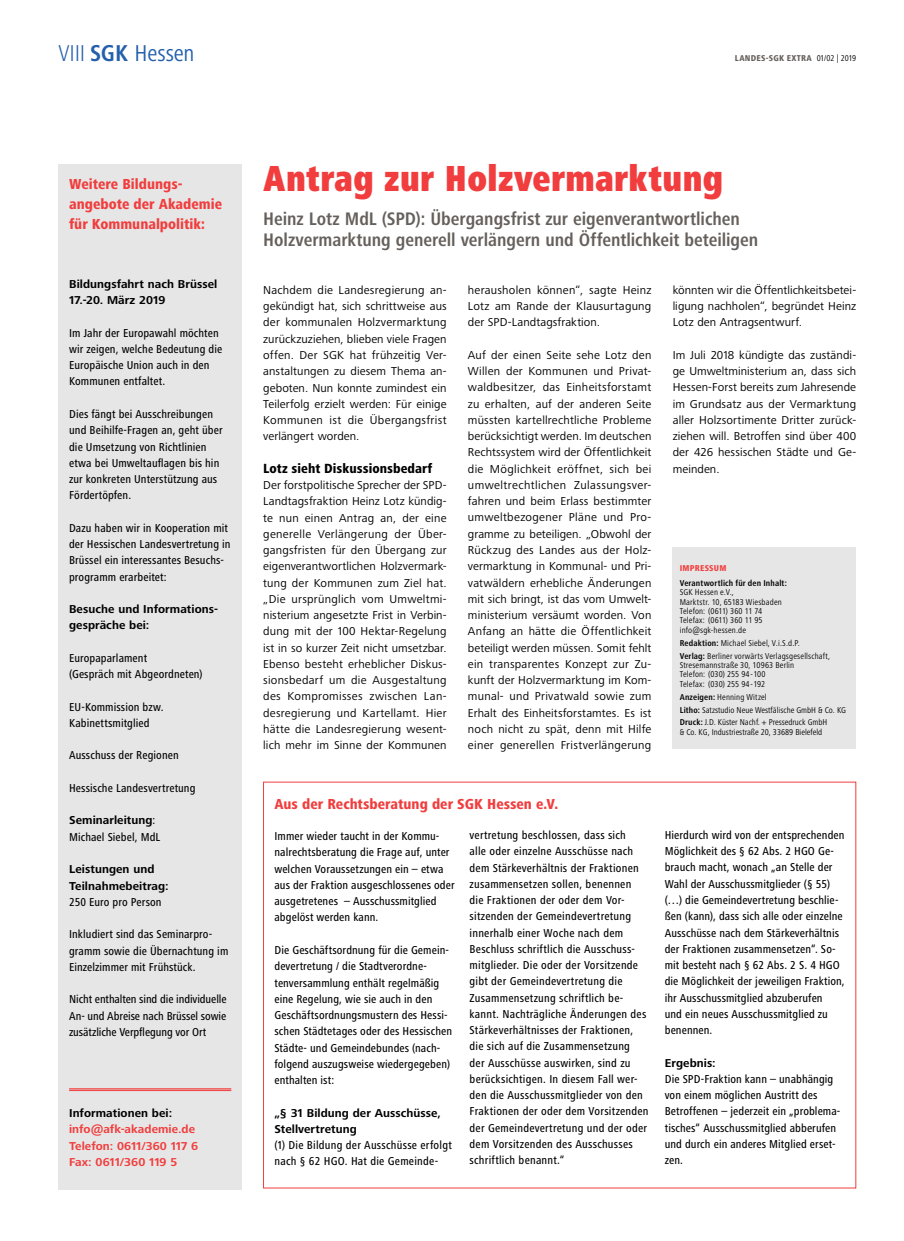
<style>
.page{position:relative;width:904px;height:1241px;background:#fff}
.page>*{position:absolute;margin:0;border:0;box-sizing:border-box;transform-origin:0 0}
.t1{font:900 condensed 37.5px "Frutiger Next Pro";letter-spacing:.01em;color:#f13d3d;scale:.92 1}
.t2{font:condensed 23.75px "Frutiger Next Pro";color:#245fac}
.t3{font:700 condensed 18.75px/21.2px "Frutiger Next Pro";letter-spacing:-.005em;color:#66605c}
.t4{font:800 condensed 15px/19.8px "Frutiger Next Pro";color:#f13d3d}
.t5{font:800 condensed 13.75px "Frutiger Next Pro";letter-spacing:.005em;color:#000}
.t6{font:500 condensed 11.88px/16.2px "Frutiger Next Pro";letter-spacing:.01em;color:#000}
.t7{font:11.88px/16.2px "Frutiger Next Pro";letter-spacing:.015em;color:#000;text-align:justify}
.t8{font:700 11.88px/16.2px "Frutiger Next Pro";letter-spacing:.005em;color:#000}
.t9{font:700 11.88px/16.2px "Frutiger Next Pro";letter-spacing:.005em;color:#f13d3d}
.t10{font:condensed 8.75px/9.4px "Frutiger Next Pro";letter-spacing:.015em;color:#000}
.t11{font:700 condensed 8.75px "Frutiger Next Pro";letter-spacing:.015em;color:#000}
.t12{font:800 condensed 8.75px "Frutiger Next Pro";letter-spacing:.03em;color:#66605c}
.t13{font:800 condensed 8.75px "Frutiger Next Pro";letter-spacing:.025em;color:#f13d3d}
.s1{font-weight:300}
.s2{font-weight:700}
.s3{font-weight:400;color:#000}
.s4{font-weight:700;font-stretch:normal}
</style>
<div class="page">
<div style="left:672px;top:547px;width:184px;height:202px;background:#e7e6e6"></div>
<div style="left:58px;top:164px;width:184px;height:1025px;background:#e7e6e6"></div>
<hr style="left:69px;top:1088px;width:162px;height:1px;background:#f13d3d">
<hr style="left:69px;top:1090px;width:162px;height:1px;background:#f13d3d">
<h2 class="t2" style="left:58px;top:40px;width:138px"><span class="s1">VIII</span> <span class="s2">SGK</span> Hessen</h2>
<p class="t12" style="left:735px;top:53px;width:123px">LANDES-SGK EXTRA <span class="s3">01/02 | 2019</span></p>
<p class="t4" style="left:69px;top:174px;width:154px">Weitere Bildungs&shy;angebote der Akademie für Kommunalpolitik:</p>
<p class="t8" style="left:69px;top:276px;width:150px">Bildungsfahrt nach Brüssel<br>17.-20. März 2019</p>
<p class="t6" style="left:69px;top:324px;width:155px">Im Jahr der Europawahl möchten wir zeigen, welche Bedeutung die<br>Europäische Union auch in den<br>Kommunen entfaltet.</p>
<p class="t6" style="left:69px;top:406px;width:155px">Dies fängt bei Ausschreibungen und Beihilfe-Fragen an, geht über die Umsetzung von Richtlinien etwa bei Umweltauflagen bis hin zur konkreten Unterstützung aus<br>Fördertöpfen.</p>
<p class="t6" style="left:69px;top:519px;width:163px">Dazu haben wir in Kooperation mit der Hessischen Landesvertretung in<br>Brüssel ein interessantes Besuchs&shy;programm erarbeitet:</p>
<p class="t8" style="left:69px;top:601px;width:150px">Besuche und Informations&shy;gespräche bei:</p>
<p class="t6" style="left:69px;top:649px;width:135px">Europaparlament<br>(Gespräch mit Abgeordneten)</p>
<p class="t6" style="left:69px;top:698px;width:96px">EU-Kommission bzw.<br>Kabinettsmitglied</p>
<p class="t6" style="left:69px;top:747px;width:111px">Ausschuss der Regionen</p>
<p class="t6" style="left:69px;top:779px;width:128px">Hessische Landesvertretung</p>
<p class="t6" style="left:69px;top:812px;width:93px"><span class="s4">Seminarleitung</span>:<br>Michael Siebel, MdL</p>
<p class="t8" style="left:69px;top:861px;width:101px">Leistungen und<br>Teilnahmebeitrag:</p>
<p class="t6" style="left:69px;top:893px;width:94px">250 Euro pro Person</p>
<p class="t6" style="left:69px;top:926px;width:161px">Inkludiert sind das Seminarpro&shy;gramm sowie die Übernachtung im<br>Einzelzimmer mit Frühstück.</p>
<p class="t6" style="left:69px;top:991px;width:159px;text-align:justify">Nicht enthalten sind die individuelle An- und Abreise nach Brüssel sowie zusätzliche Verpflegung vor Ort</p>
<p class="t8" style="left:69px;top:1104px;width:104px">Informationen bei:</p>
<p class="t9" style="left:69px;top:1121px;width:130px">info@afk-akademie.de<br>Telefon: 0611/360 117 6<br>Fax: 0611/360 119 5</p>
<h1 class="t1" style="left:263px;top:157px;width:501px">Antrag zur Holzvermarktung</h1>
<h3 class="t3" style="left:263px;top:208px;width:496px">Heinz Lotz MdL (SPD): Übergangsfrist zur eigenverantwortlichen<br>Holzvermarktung generell verlängern und Öffentlichkeit beteiligen</h3>
<p class="t7" style="left:263px;top:282px;width:185px">Nachdem die Landesregierung an&shy;gekündigt hat, sich schrittweise aus der kommunalen Holzvermarktung zurückzuziehen, blieben viele Fragen offen. Der SGK hat frühzeitig Ver&shy;anstaltungen zu diesem Thema an&shy;geboten. Nun konnte zumindest ein Teilerfolg erzielt werden: Für einige Kommunen ist die Übergangsfrist verlängert worden.</p>
<p class="t5" style="left:263px;top:460px;width:171px">Lotz sieht Diskussionsbedarf</p>
<p class="t7" style="left:263px;top:477px;width:185px">Der forstpolitische Sprecher der SPD-Landtagsfraktion Heinz Lotz kündig&shy;te nun einen Antrag an, der eine generelle Verlängerung der Über&shy;gangsfristen für den Übergang zur eigenverantwortlichen Holzvermark&shy;tung der Kommunen zum Ziel hat. „Die ursprünglich vom Umweltmi&shy;nisterium angesetzte Frist in Verbin&shy;dung mit der 100 Hektar-Regelung ist in so kurzer Zeit nicht umsetzbar.<br>Ebenso besteht erheblicher Diskus&shy;sionsbedarf um die Ausgestaltung des Kompromisses zwischen Lan&shy;desregierung und Kartellamt. Hier hätte die Landesregierung wesent&shy;lich mehr im Sinne der Kommunen</p>
<p class="t7" style="left:672px;top:281px;width:185px">könnten wir die Öffentlichkeitsbetei&shy;ligung nachholen“, begründet Heinz Lotz den Antragsentwurf.</p>
<p class="t7" style="left:672px;top:346px;width:185px">Im Juli 2018 kündigte das zuständi&shy;ge Umweltministerium an, dass sich Hessen-Forst bereits zum Jahresende im Grundsatz aus der Vermarktung aller Holzsortimente Dritter zurück&shy;ziehen will. Betroffen sind über 400 der 426 hessischen Städte und Ge&shy;meinden.</p>
<p class="t7" style="left:468px;top:282px;width:185px">herausholen können“, sagte Heinz Lotz am Rande der Klausurtagung der SPD-Landtagsfraktion.</p>
<p class="t7" style="left:468px;top:347px;width:185px">Auf der einen Seite sehe Lotz den Willen der Kommunen und Privat&shy;waldbesitzer, das Einheitsforstamt zu erhalten, auf der anderen Seite müssten kartellrechtliche Probleme berücksichtigt werden. Im deutschen Rechtssystem wird der Öffentlichkeit die Möglichkeit eröffnet, sich bei umweltrechtlichen Zulassungsver&shy;fahren und beim Erlass bestimmter umweltbezogener Pläne und Pro&shy;gramme zu beteiligen. „Obwohl der Rückzug des Landes aus der Holz&shy;vermarktung in Kommunal- und Pri&shy;vatwäldern erhebliche Änderungen mit sich bringt, ist das vom Umwelt&shy;ministerium versäumt worden. Von Anfang an hätte die Öffentlichkeit beteiligt werden müssen. Somit fehlt ein transparentes Konzept zur Zu&shy;kunft der Holzvermarktung im Kom&shy;munal- und Privatwald sowie zum Erhalt des Einheitsforstamtes. Es ist noch nicht zu spät, denn mit Hilfe einer generellen Fristverlängerung</p>
<p class="t13" style="left:679px;top:563px;width:48px">IMPRESSUM</p>
<p class="t11" style="left:679px;top:577px;width:108px">Verantwortlich für den Inhalt:</p>
<p class="t10" style="left:679px;top:587px;width:104px">SGK Hessen e.V.,<br>Marktstr. 10, 65183 Wiesbaden<br>Telefon: (0611) 360 11 74<br>Telefax: (0611) 360 11 95 info@sgk-hessen.de</p>
<p class="t10" style="left:679px;top:636px;width:152px;line-height:12.9px"><span class="s2">Redaktion:</span> Michael Siebel, V.i.S.d.P.<br><span class="s2">Verlag:</span> Berliner vorwärts Verlagsgesellschaft,</p>
<p class="t10" style="left:679px;top:660px;width:116px">Stresemannstraße 30, 10963 Berlin<br>Telefon: (030) 255 94-100<br>Telefax: (030) 255 94-192</p>
<p class="t10" style="left:679px;top:690px;width:168px;line-height:12.9px"><span class="s2">Anzeigen:</span> Henning Witzel<br><span class="s2">Litho:</span> Satzstudio Neue Westfälische GmbH &amp; Co. KG<br><span class="s2">Druck:</span> J.D. Küster Nachf. + Pressedruck GmbH</p>
<p class="t10" style="left:679px;top:727px;width:144px">&amp; Co. KG, Industriestraße 20, 33689 Bielefeld</p>
<p class="t4" style="left:274px;top:793px;width:285px">Aus der Rechtsberatung der SGK Hessen e.V.</p>
<p class="t6" style="left:274px;top:828px;width:182px">Immer wieder taucht in der Kommu&shy;nalrechtsberatung die Frage auf, unter welchen Voraussetzungen ein – etwa aus der Fraktion ausgeschlossenes oder ausgetretenes – Ausschussmitglied abgelöst werden kann.</p>
<p class="t6" style="left:274px;top:941px;width:179px">Die Geschäftsordnung für die Gemein&shy;devertretung / die Stadtverordne&shy;tenversammlung enthält regelmäßig eine Regelung, wie sie auch in den Geschäftsordnungsmustern des Hessi&shy;schen Städtetages oder des Hessischen Städte- und Gemeindebundes (nach&shy;folgend auszugsweise wiedergegeben) enthalten ist:</p>
<p class="t8" style="left:274px;top:1104px;width:168px">„§ 31 Bildung der Ausschüsse,<br>Stellvertretung</p>
<p class="t6" style="left:274px;top:1136px;width:179px">(1) Die Bildung der Ausschüsse erfolgt nach § 62 HGO. Hat die Gemeinde-</p>
<p class="t6" style="left:469px;top:826px;width:181px">vertretung beschlossen, dass sich<br>alle oder einzelne Ausschüsse nach dem Stärkeverhältnis der Fraktionen zusammensetzen sollen, benennen<br>die Fraktionen der oder dem Vor&shy;sitzenden der Gemeindevertretung innerhalb einer Woche nach dem Beschluss schriftlich die Ausschuss&shy;mitglieder. Die oder der Vorsitzende gibt der Gemeindevertretung die Zusammensetzung schriftlich be&shy;kannt. Nachträgliche Änderungen des Stärkeverhältnisses der Fraktionen, die sich auf die Zusammensetzung<br>der Ausschüsse auswirken, sind zu berücksichtigen. In diesem Fall wer&shy;den die Ausschussmitglieder von den Fraktionen der oder dem Vorsitzenden der Gemeindevertretung und der oder dem Vorsitzenden des Ausschusses schriftlich benannt.“</p>
<p class="t6" style="left:664px;top:826px;width:181px">Hierdurch wird von der entsprechenden Möglichkeit des § 62 Abs. 2 HGO Ge&shy;brauch macht, wonach „an Stelle der Wahl der Ausschussmitglieder (§ 55) (…) die Gemeindevertretung beschlie&shy;ßen (kann), dass sich alle oder einzelne Ausschüsse nach dem Stärkeverhältnis der Fraktionen zusammensetzen“. So&shy;mit besteht nach § 62 Abs. 2 S. 4 HGO die Möglichkeit der jeweiligen Fraktion, ihr Ausschussmitglied abzuberufen<br>und ein neues Ausschussmitglied zu benennen.</p>
<p class="t8" style="left:664px;top:1054px;width:52px">Ergebnis:</p>
<p class="t6" style="left:664px;top:1070px;width:177px">Die SPD-Fraktion kann – unabhängig von einem möglichen Austritt des<br>Betroffenen – jederzeit ein „problema&shy;tisches“ Ausschussmitglied abberufen und durch ein anderes Mitglied erset&shy;zen.</p>
</div>
